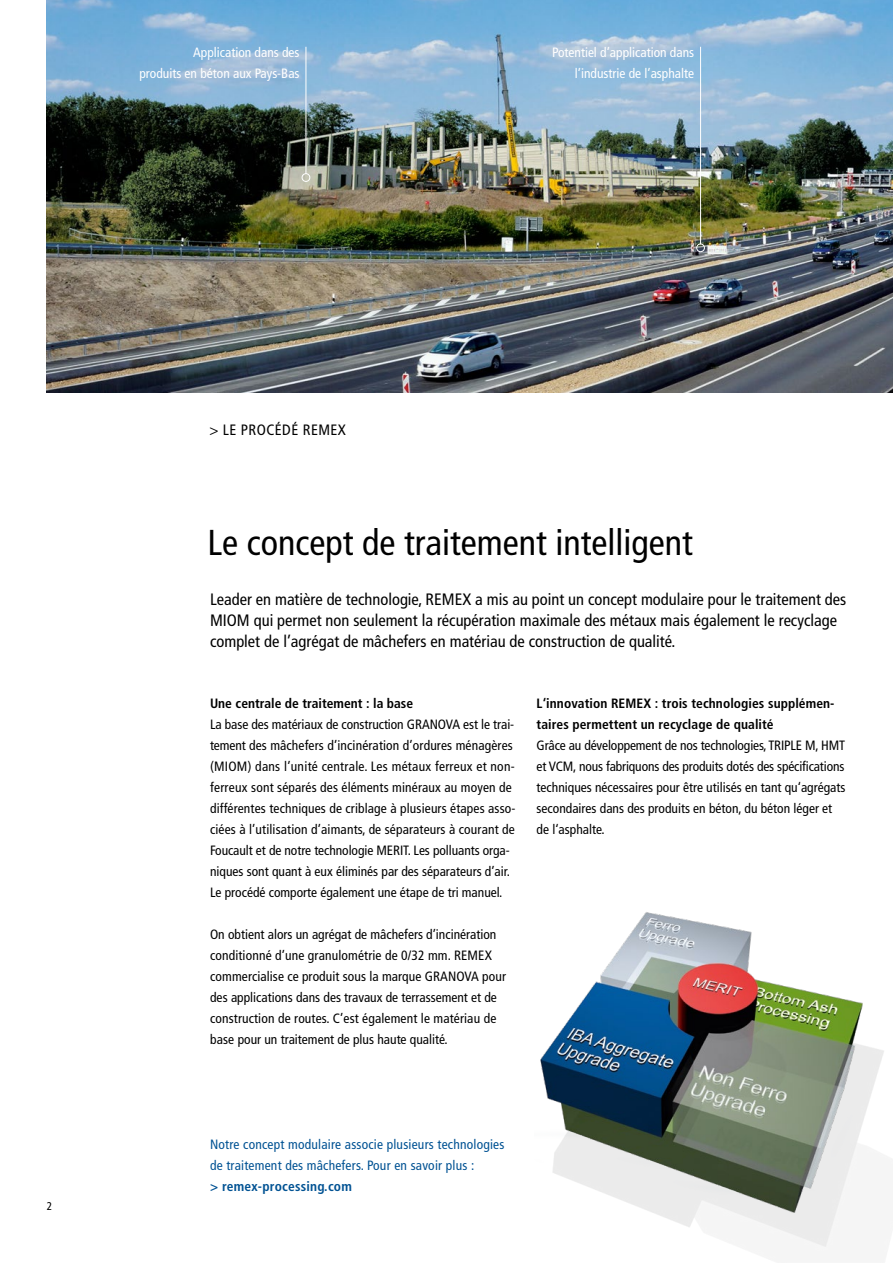
<style>
.page{position:relative;width:893px;height:1263px;background:#fff}
.page>*{position:absolute;margin:0;border:0;box-sizing:border-box;transform-origin:0 0}
.t1{font:condensed 36px "Frutiger LT Pro";color:#000}
.t2{font:condensed 16.5px/21px "Frutiger LT Pro";color:#000}
.t3{font:condensed 15px "Frutiger LT Pro";letter-spacing:.03em;color:#000}
.t4{font:condensed 13.5px/21px "Frutiger LT Pro";color:#000}
.t5{font:700 condensed 13.5px/21px "Frutiger LT Pro";letter-spacing:.005em;color:#000}
.t6{font:condensed 13.5px/21px "Frutiger LT Pro";color:#fff;text-align:right}
.t7{font:condensed 13.5px/21px "Frutiger LT Pro";letter-spacing:.015em;color:#005293}
.t8{font:700 condensed 13.5px "Frutiger LT Pro";letter-spacing:.015em;color:#005293}
.t9{font:condensed 11.25px "Frutiger LT Pro";color:#000}
</style>
<div class="page">
<img style="left:540px;top:912px;width:339px;height:335px">
<img style="left:47px;top:0;width:846px;height:392px">
<hr style="left:306px;top:47px;width:1px;height:127px;background:#fff">
<div style="left:302px;top:173px;width:8px;height:9px;border:1px solid #fff;border-radius:50%"></div>
<hr style="left:700px;top:47px;width:1px;height:197px;background:#fff">
<div style="left:696px;top:244px;width:9px;height:8px;border:1px solid #fff;border-radius:50%"></div>
<p class="t6" style="left:139px;top:42px;width:162px">Application dans des<br>produits en béton aux Pays-Bas</p>
<p class="t6" style="left:552px;top:42px;width:144px">Potentiel d’application dans l’industrie de l’asphalte</p>
<p class="t9" style="left:47px;top:1199px;width:7px">2</p>
<p class="t3" style="left:209px;top:421px;width:138px">&gt; LE PROCÉDÉ REMEX</p>
<h1 class="t1" style="left:208px;top:521px;width:487px">Le concept de traitement intelligent</h1>
<p class="t2" style="left:210px;top:589px;width:638px">Leader en matière de technologie, REMEX a mis au point un concept modulaire pour le traitement des<br>MIOM qui permet non seulement la récupération maximale des métaux mais également le recyclage complet de l’agrégat de mâchefers en matériau de construction de qualité.</p>
<p class="t5" style="left:210px;top:693px;width:205px">Une centrale de traitement : la base</p>
<p class="t4" style="left:210px;top:714px;width:307px">La base des matériaux de construction GRANOVA est le trai&shy;tement des mâchefers d’incinération d’ordures ménagères (MIOM) dans l’unité centrale. Les métaux ferreux et non&shy;ferreux sont séparés des éléments minéraux au moyen de différentes techniques de criblage à plusieurs étapes asso&shy;ciées à l’utilisation d’aimants, de séparateurs à courant de Foucault et de notre technologie MERIT. Les polluants orga&shy;niques sont quant à eux éliminés par des séparateurs d’air.<br>Le procédé comporte également une étape de tri manuel.</p>
<p class="t4" style="left:210px;top:924px;width:297px">On obtient alors un agrégat de mâchefers d’incinération conditionné d’une granulométrie de 0/32 mm. REMEX commercialise ce produit sous la marque GRANOVA pour des applications dans des travaux de terrassement et de construction de routes. C’est également le matériau de base pour un traitement de plus haute qualité.</p>
<p class="t5" style="left:537px;top:693px;width:299px">L‘innovation REMEX : trois technologies supplémen&shy;taires permettent un recyclage de qualité</p>
<p class="t4" style="left:537px;top:735px;width:310px">Grâce au développement de nos technologies, TRIPLE M, HMT et VCM, nous fabriquons des produits dotés des spécifications techniques nécessaires pour être utilisés en tant qu‘agrégats secondaires dans des produits en béton, du béton léger et de l‘asphalte.</p>
<p class="t7" style="left:210px;top:1134px;width:296px">Notre concept modulaire associe plusieurs technologies de traitement des mâchefers. Pour en savoir plus :</p>
<p class="t8" style="left:210px;top:1178px;width:143px">&gt; remex-processing.com</p>
</div>
